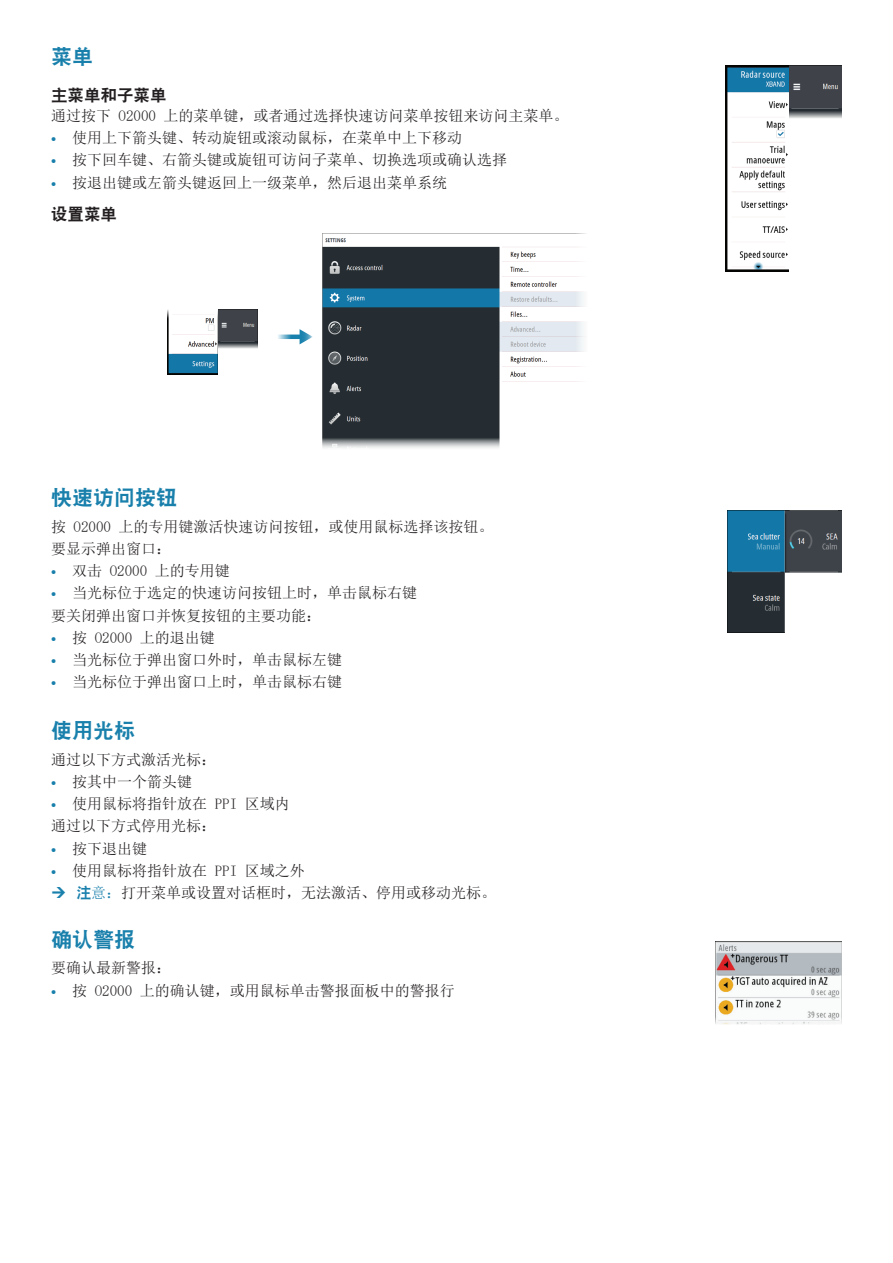
<style>
.page{position:relative;width:893px;height:1263px;background:#fff}
.page>*{position:absolute;margin:0;border:0;box-sizing:border-box;transform-origin:0 0}
.t1{font:21px "DFP Hei W9";color:#1980ac}
.t2{font:16.5px "DFP Hei W9";color:#231f20}
.t3{font:15px/22.2px "Sim Sun";color:#231f20}
.s1{font-family:"Myriad Pro";font-weight:700;color:#1980ac}
.s2{font-family:"DFP Hei W9";color:#1980ac}
.s3{color:#1980ac}
</style>
<div class="page">
<img style="left:322px;top:234px;width:263px;height:214px">
<svg style="left:278px;top:335px;width:22px;height:4px"></svg>
<svg style="left:300px;top:329px;width:13px;height:15px"></svg>
<img style="left:217px;top:309px;width:41px;height:39px">
<img style="left:168px;top:310px;width:49px;height:64px">
<img style="left:788px;top:66px;width:54px;height:52px">
<img style="left:725px;top:66px;width:63px;height:205px">
<img style="left:728px;top:510px;width:114px;height:122px">
<img style="left:716px;top:941px;width:126px;height:83px">
<h1 class="t1" style="left:51px;top:45px;width:43px">菜单</h1>
<p class="t2" style="left:51px;top:86px;width:117px">主菜单和子菜单</p>
<p class="t3" style="left:51px;top:104px;width:519px">通过按下 O2000 上的菜单键，或者通过选择快速访问菜单按钮来访问主菜单。</p>
<p class="t3" style="left:51px;top:127px;width:413px"><span class="s1">•</span> 使用上下箭头键、转动旋钮或滚动鼠标，在菜单中上下移动</p>
<p class="t3" style="left:51px;top:149px;width:458px"><span class="s1">•</span> 按下回车键、右箭头键或旋钮可访问子菜单、切换选项或确认选择</p>
<p class="t3" style="left:51px;top:171px;width:398px"><span class="s1">•</span> 按退出键或左箭头键返回上一级菜单，然后退出菜单系统</p>
<p class="t2" style="left:51px;top:205px;width:67px">设置菜单</p>
<h1 class="t1" style="left:51px;top:486px;width:127px">快速访问按钮</h1>
<p class="t3" style="left:51px;top:515px;width:444px">按 O2000 上的专用键激活快速访问按钮，或使用鼠标选择该按钮。要显示弹出窗口：</p>
<p class="t3" style="left:51px;top:560px;width:180px"><span class="s1">•</span> 双击 O2000 上的专用键</p>
<p class="t3" style="left:51px;top:582px;width:368px"><span class="s1">•</span> 当光标位于选定的快速访问按钮上时，单击鼠标右键要关闭弹出窗口并恢复按钮的主要功能：</p>
<p class="t3" style="left:51px;top:626px;width:165px"><span class="s1">•</span> 按 O2000 上的退出键</p>
<p class="t3" style="left:51px;top:649px;width:293px"><span class="s1">•</span> 当光标位于弹出窗口外时，单击鼠标左键</p>
<p class="t3" style="left:51px;top:671px;width:293px"><span class="s1">•</span> 当光标位于弹出窗口上时，单击鼠标右键</p>
<h1 class="t1" style="left:51px;top:719px;width:85px">使用光标</h1>
<p class="t3" style="left:51px;top:748px;width:166px">通过以下方式激活光标：</p>
<p class="t3" style="left:51px;top:770px;width:143px"><span class="s1">•</span> 按其中一个箭头键</p>
<p class="t3" style="left:51px;top:793px;width:240px"><span class="s1">•</span> 使用鼠标将指针放在 PPI 区域内通过以下方式停用光标：</p>
<p class="t3" style="left:51px;top:837px;width:98px"><span class="s1">•</span> 按下退出键</p>
<p class="t3" style="left:77px;top:859px;width:421px;text-indent:-26px"><span class="s1">•</span> 使用鼠标将指针放在 PPI 区域之外<br><span class="s2">注</span><span class="s3">意：</span>打开菜单或设置对话框时，无法激活、停用或移动光标。</p>
<h1 class="t1" style="left:51px;top:928px;width:85px">确认警报</h1>
<p class="t3" style="left:51px;top:957px;width:121px">要确认最新警报：</p>
<p class="t3" style="left:51px;top:979px;width:405px"><span class="s1">•</span> 按 O2000 上的确认键，或用鼠标单击警报面板中的警报行</p>
</div>
